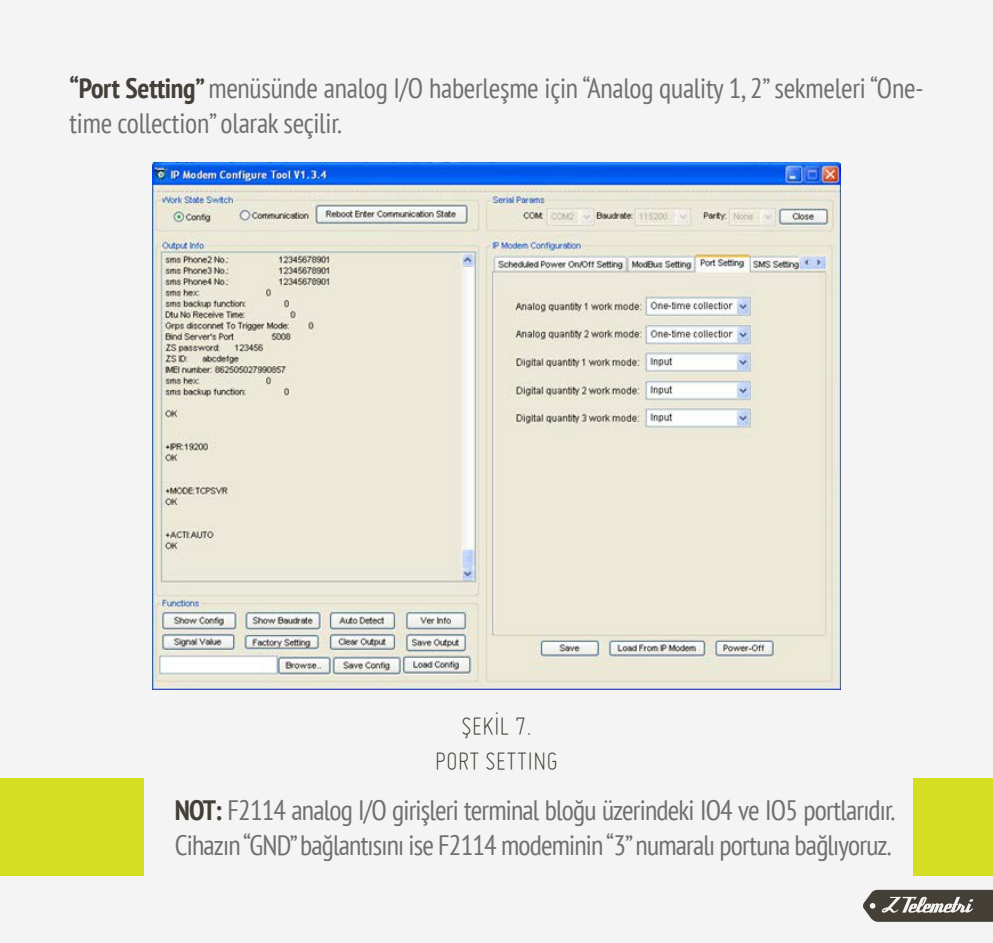
<style>
.page{position:relative;width:993px;height:943px;background:#fff}
.page>*{position:absolute;margin:0;border:0;box-sizing:border-box;transform-origin:0 0}
.t1{font:condensed 28px/35px "PT Sans";letter-spacing:-.03em;color:#706f6f}
.t2{font:condensed 28px/35px "PT Sans";letter-spacing:-.01em;color:#706f6f}
.t3{font:300 28px/35px "Miso";color:#443f37;text-align:center}
.s1{font-weight:700;color:#443f38}
</style>
<div class="page">
<div style="left:0;top:0;width:992px;height:943px;background:#f4f4f4"></div>
<img style="left:152px;top:162px;width:688px;height:528px">
<div style="left:0;top:778px;width:144px;height:97px;background:#d6de24"></div>
<div style="left:913px;top:778px;width:79px;height:97px;background:#d6de24"></div>
<svg style="left:863px;top:889px;width:129px;height:32px;background:#6a6660"></svg>
<p class="t2" style="left:69px;top:70px;width:855px"><span class="s1">“Port Setting”</span> menüsünde analog I/O haberleşme için “Analog quality 1, 2” sekmeleri “One&shy;time collection” olarak seçilir.</p>
<p class="t3" style="left:435px;top:707px;width:125px">ŞEKİL 7.<br>PORT SETTING</p>
<p class="t1" style="left:175px;top:792px;width:722px"><span class="s1">NOT:</span> F2114 analog I/O girişleri terminal bloğu üzerindeki IO4 ve IO5 portlarıdır.<br>Cihazın “GND” bağlantısını ise F2114 modeminin “3” numaralı portuna bağlıyoruz.</p>
</div>
